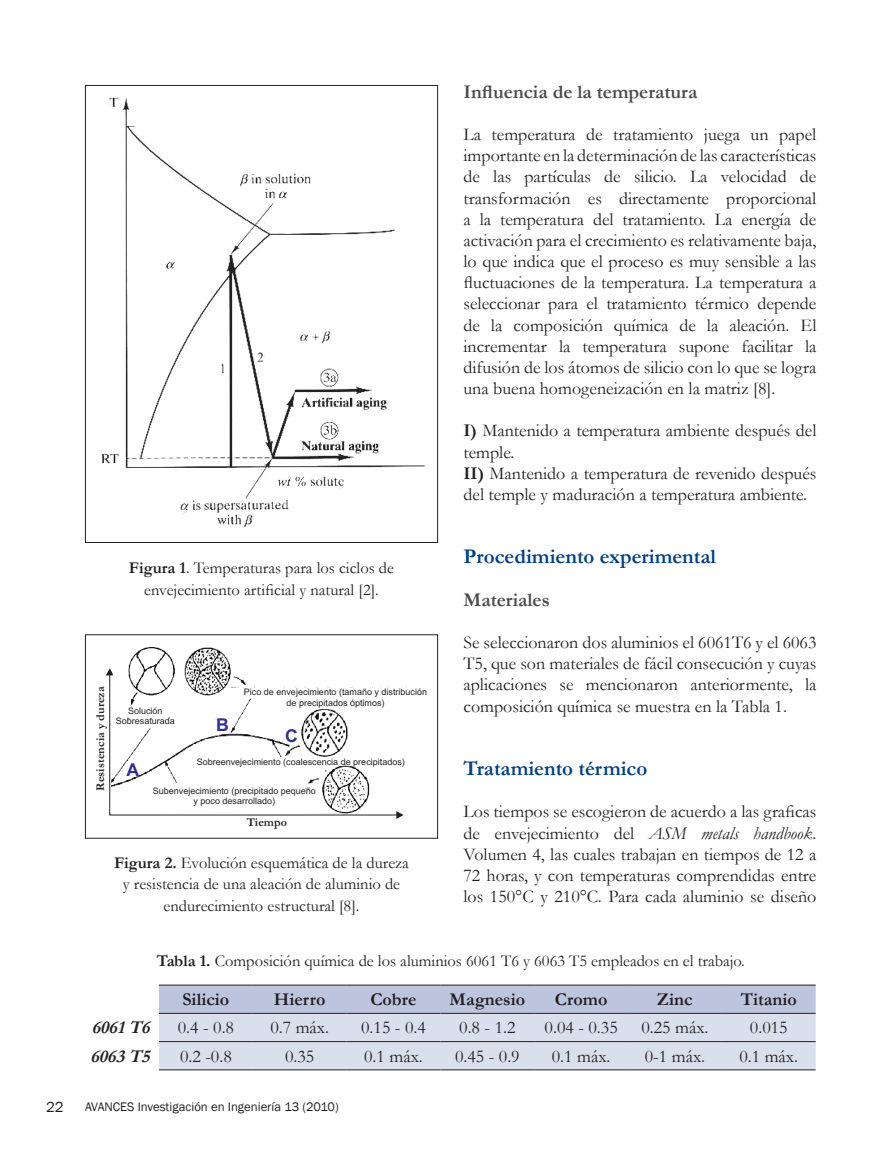
<style>
.page{position:relative;width:893px;height:1170px;background:#fff}
.page>*{position:absolute;margin:0;border:0;box-sizing:border-box;transform-origin:0 0}
.t1{font:700 21px "Garamond";color:#014081}
.t2{font:700 19.5px "Garamond";color:#4b4c4d}
.t3{font:18px/21.1px "Garamond";color:#231f20;text-align:justify}
.t4{font:700 18px "Garamond";color:#231f20}
.t5{font:italic 700 18px "Garamond";color:#231f20}
.t6{font:700 17.7px "Arial";color:#2e3092}
.t7{font:16.5px/21.1px "Garamond";color:#231f20;text-align:center}
.t8{font:15px "Franklin Gothic";color:#231f20}
.t9{font:12.75px "Franklin Gothic";color:#231f20}
.t10{font:700 12px "Garamond";color:#231f20}
.t11{font:9px/10.1px "Arial";color:#231f20;text-align:center}
.s1{font-weight:700}
.s2{font-style:italic}
.s3{font-weight:700;font-style:italic}
</style>
<div class="page">
<svg style="left:106px;top:668px;width:298px;height:150px"></svg>
<img style="left:111px;top:647px;width:303px;height:166px">
<div style="left:85px;top:634px;width:353px;height:204px;border:1px solid #231f20"></div>
<img style="left:100px;top:97px;width:325px;height:431px">
<svg style="left:159px;top:985px;width:657px;height:84px;background:#cdd2e3"></svg>
<hr style="left:159px;top:984px;width:94px;height:1px;background:#231f20">
<hr style="left:253px;top:984px;width:94px;height:1px;background:#231f20">
<hr style="left:347px;top:984px;width:93px;height:1px;background:#231f20">
<hr style="left:440px;top:984px;width:94px;height:1px;background:#231f20">
<hr style="left:534px;top:984px;width:94px;height:1px;background:#231f20">
<hr style="left:628px;top:984px;width:94px;height:1px;background:#231f20">
<hr style="left:722px;top:984px;width:94px;height:1px;background:#231f20">
<hr style="left:159px;top:1012px;width:94px;height:1px;background:#231f20">
<hr style="left:253px;top:1012px;width:94px;height:1px;background:#231f20">
<hr style="left:347px;top:1012px;width:93px;height:1px;background:#231f20">
<hr style="left:440px;top:1012px;width:94px;height:1px;background:#231f20">
<hr style="left:534px;top:1012px;width:94px;height:1px;background:#231f20">
<hr style="left:628px;top:1012px;width:94px;height:1px;background:#231f20">
<hr style="left:722px;top:1012px;width:94px;height:1px;background:#231f20">
<hr style="left:159px;top:1041px;width:94px;height:1px;background:#231f20">
<hr style="left:253px;top:1041px;width:94px;height:1px;background:#231f20">
<hr style="left:347px;top:1041px;width:93px;height:1px;background:#231f20">
<hr style="left:440px;top:1041px;width:94px;height:1px;background:#231f20">
<hr style="left:534px;top:1041px;width:94px;height:1px;background:#231f20">
<hr style="left:628px;top:1041px;width:94px;height:1px;background:#231f20">
<hr style="left:722px;top:1041px;width:94px;height:1px;background:#231f20">
<hr style="left:159px;top:1069px;width:94px;height:1px;background:#231f20">
<hr style="left:253px;top:1069px;width:94px;height:1px;background:#231f20">
<hr style="left:347px;top:1069px;width:93px;height:1px;background:#231f20">
<hr style="left:440px;top:1069px;width:94px;height:1px;background:#231f20">
<hr style="left:534px;top:1069px;width:94px;height:1px;background:#231f20">
<hr style="left:628px;top:1069px;width:94px;height:1px;background:#231f20">
<hr style="left:722px;top:1069px;width:94px;height:1px;background:#231f20">
<p class="t7" style="left:129px;top:557px;width:267px"><span class="s1">Figura 1</span>. Temperaturas para los ciclos de envejecimiento artificial y natural [2].</p>
<p class="t10" style="left:96px;top:790px;width:106px;rotate:-90deg">Resistencia y dureza</p>
<p class="t11" style="left:116px;top:706px;width:61px">Solución<br>Sobresaturada</p>
<p class="t6" style="left:216px;top:714px;width:14px">B</p>
<p class="t11" style="left:244px;top:688px;width:185px">Pico de envejecimiento (tamaño y distribución de precipitados óptimos)</p>
<p class="t6" style="left:285px;top:725px;width:14px">C</p>
<p class="t6" style="left:126px;top:759px;width:14px">A</p>
<p class="t11" style="left:197px;top:757px;width:210px">Sobreenvejecimiento (coalescencia de precipitados)</p>
<p class="t11" style="left:153px;top:786px;width:165px">Subenvejecimiento (precipitado pequeño y poco desarrollado)</p>
<p class="t10" style="left:247px;top:817px;width:42px">Tiempo</p>
<p class="t7" style="left:114px;top:852px;width:296px"><span class="s1">Figura 2.</span> Evolución esquemática de la dureza y resistencia de una aleación de aluminio de endurecimiento estructural [8].</p>
<p class="t2" style="left:463px;top:78px;width:235px">Influencia de la temperatura</p>
<p class="t3" style="left:463px;top:123px;width:354px">La temperatura de tratamiento juega un papel importante en la determinación de las características de las partículas de silicio. La velocidad de transformación es directamente proporcional a la temperatura del tratamiento. La energía de activación para el crecimiento es relativamente baja, lo que indica que el proceso es muy sensible a las fluctuaciones de la temperatura. La temperatura a seleccionar para el tratamiento térmico depende de la composición química de la aleación. El incrementar la temperatura supone facilitar la difusión de los átomos de silicio con lo que se logra una buena homogeneización en la matriz [8].</p>
<p class="t3" style="left:463px;top:420px;width:354px;text-align:left"><span class="s1">I)</span> Mantenido a temperatura ambiente después del temple.<br><span class="s1">II)</span> Mantenido a temperatura de revenido después del temple y maduración a temperatura ambiente.</p>
<p class="t1" style="left:463px;top:542px;width:254px">Procedimiento experimental</p>
<p class="t2" style="left:463px;top:586px;width:88px">Materiales</p>
<p class="t3" style="left:463px;top:631px;width:354px">Se seleccionaron dos aluminios el 6061T6 y el 6063<br>T5, que son materiales de fácil consecución y cuyas aplicaciones se mencionaron anteriormente, la composición química se muestra en la Tabla 1.</p>
<p class="t1" style="left:463px;top:754px;width:185px">Tratamiento térmico</p>
<p class="t3" style="left:463px;top:800px;width:354px">Los tiempos se escogieron de acuerdo a las graficas de envejecimiento del <span class="s2">ASM metals handbook</span>.<br>Volumen 4, las cuales trabajan en tiempos de 12 a 72 horas, y con temperaturas comprendidas entre los 150°C y 210°C. Para cada aluminio se diseño</p>
<p class="t7" style="left:157px;top:949px;width:589px"><span class="s1">Tabla 1.</span> Composición química de los aluminios 6061 T6 y 6063 T5 empleados en el trabajo.</p>
<p class="t4" style="left:182px;top:987px;width:48px">Silicio</p>
<p class="t4" style="left:274px;top:987px;width:53px">Hierro</p>
<p class="t4" style="left:370px;top:987px;width:48px">Cobre</p>
<p class="t4" style="left:450px;top:987px;width:77px">Magnesio</p>
<p class="t4" style="left:555px;top:987px;width:54px">Cromo</p>
<p class="t4" style="left:657px;top:987px;width:37px">Zinc</p>
<p class="t4" style="left:741px;top:987px;width:58px">Titanio</p>
<p class="t3" style="left:92px;top:1016px;width:144px"><span class="s3">6061T6</span> 0.4 - 0.8</p>
<p class="t3" style="left:270px;top:1016px;width:60px">0.7 máx.</p>
<p class="t3" style="left:361px;top:1016px;width:66px">0.15 - 0.4</p>
<p class="t3" style="left:459px;top:1016px;width:58px">0.8 - 1.2</p>
<p class="t3" style="left:545px;top:1016px;width:75px">0.04 - 0.35</p>
<p class="t3" style="left:641px;top:1016px;width:69px">0.25 máx.</p>
<p class="t3" style="left:750px;top:1016px;width:39px">0.015</p>
<p class="t5" style="left:90px;top:1043px;width:67px">6063T5</p>
<p class="t3" style="left:180px;top:1044px;width:53px">0.2 -0.8</p>
<p class="t3" style="left:285px;top:1044px;width:31px">0.35</p>
<p class="t3" style="left:364px;top:1044px;width:60px">0.1 máx.</p>
<p class="t3" style="left:455px;top:1044px;width:66px">0.45 - 0.9</p>
<p class="t3" style="left:552px;top:1044px;width:60px">0.1 máx.</p>
<p class="t3" style="left:645px;top:1044px;width:62px">0-1 máx.</p>
<p class="t3" style="left:739px;top:1044px;width:60px">0.1 máx.</p>
<p class="t8" style="left:46px;top:1097px;width:19px">22</p>
<p class="t9" style="left:85px;top:1098px;width:255px">AVANCES Investigación en Ingeniería 13 (2010)</p>
</div>
